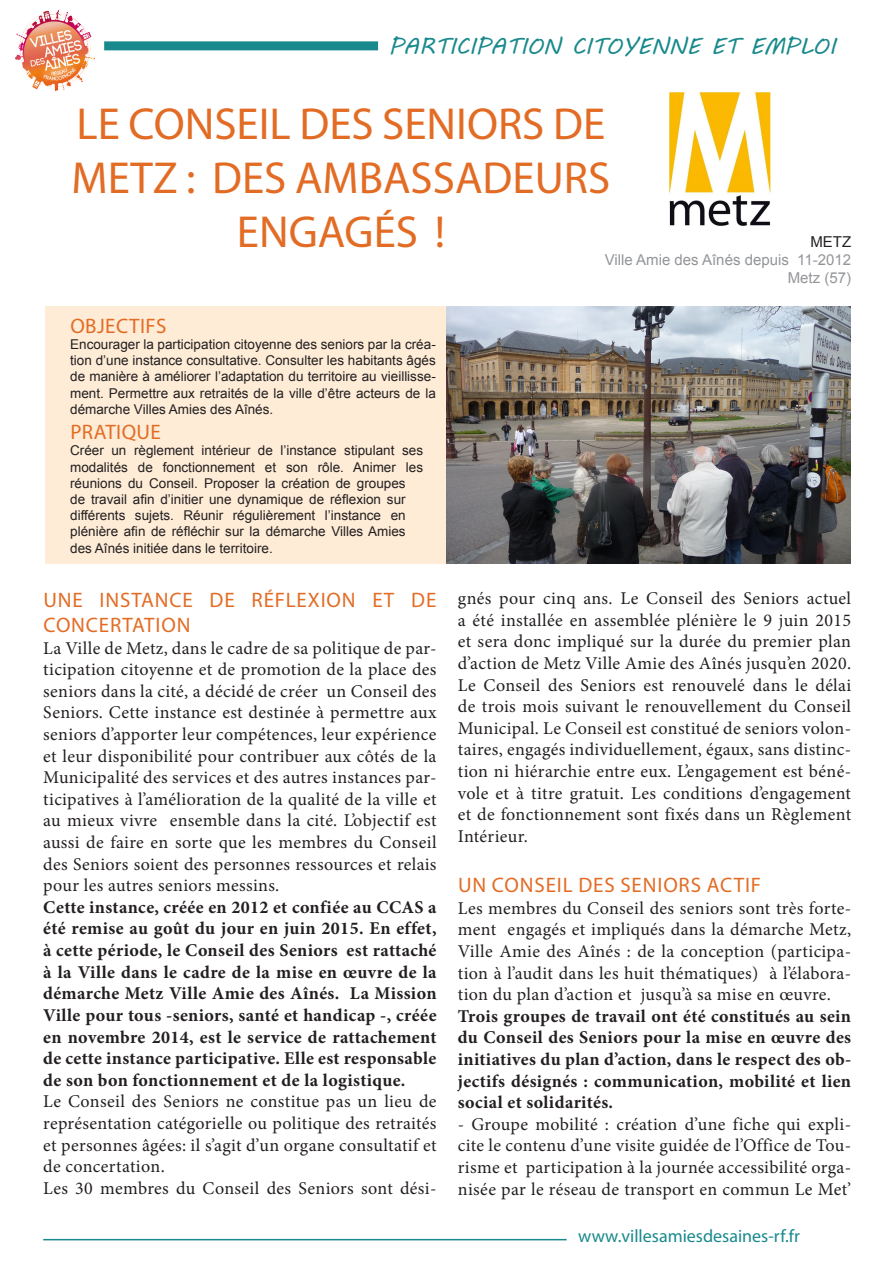
<style>
.page{position:relative;width:893px;height:1263px;background:#fff}
.page>*{position:absolute;margin:0;border:0;box-sizing:border-box;transform-origin:0 0}
.t1{font:45px/54px "Myriad Pro";color:#e36c25;text-align:center}
.t2{font:22.5px "MV Boli";color:#18898c}
.t3{font:21px/25.2px "Myriad Pro";letter-spacing:.04em;color:#e36c25}
.t4{font:21px "Myriad Pro";letter-spacing:.02em;color:#e36c25}
.t5{font:18px/21.6px "Minion Pro";letter-spacing:.02em;color:#231f20;text-align:justify}
.t6{font:700 18px/21.6px "Minion Pro";letter-spacing:.02em;color:#231f20;text-align:justify}
.t7{font:18px "Myriad Pro";color:#18898c}
.t8{font:15px "Arial";color:#939598}
.t9{font:15px "Arial";color:#231f20}
.t10{font:13.5px/16.2px "Arial";color:#231f20;text-align:justify}
</style>
<div class="page">
<div style="left:45px;top:306px;width:404px;height:257px;background:#feecd7"></div>
<img style="left:446px;top:306px;width:404px;height:257px">
<img style="left:669px;top:92px;width:102px;height:134px">
<div style="left:104px;top:41px;width:274px;height:9px;background:#18898c"></div>
<img style="left:15px;top:11px;width:80px;height:80px">
<hr style="left:43px;top:1239px;width:524px;height:1px;background:#18898c">
<p class="t2" style="left:389px;top:30px;width:448px">PARTICIPATION CITOYENNE ET EMPLOI</p>
<p class="t1" style="left:72px;top:96px;width:540px">LE CONSEIL DES SENIORS DE<br>METZ : DES AMBASSADEURS<br>ENGAGÉS !</p>
<p class="t9" style="left:810px;top:232px;width:42px">METZ</p>
<p class="t8" style="left:605px;top:250px;width:248px">Ville Amie des Aînés depuis 11-2012</p>
<p class="t8" style="left:788px;top:268px;width:65px">Metz (57)</p>
<p class="t4" style="left:70px;top:313px;width:98px">OBJECTIFS</p>
<p class="t10" style="left:70px;top:336px;width:367px">Encourager la participation citoyenne des seniors par la créa&shy;tion d’une instance consultative. Consulter les habitants âgés de manière à améliorer l’adaptation du territoire au vieillisse&shy;ment. Permettre aux retraités de la ville d’être acteurs de la démarche Villes Amies des Aînés.</p>
<p class="t4" style="left:70px;top:419px;width:92px">PRATIQUE</p>
<p class="t10" style="left:70px;top:443px;width:354px;text-align:left">Créer un règlement intérieur de l’instance stipulant ses modalités de fonctionnement et son rôle. Animer les réunions du Conseil. Proposer la création de groupes de travail afin d’initier une dynamique de réflexion sur différents sujets. Réunir régulièrement l’instance en plénière afin de réfléchir sur la démarche Villes Amies des Aînés initiée dans le territoire.</p>
<p class="t3" style="left:43px;top:587px;width:394px">UNE INSTANCE DE RÉFLEXION ET DE<br>CONCERTATION</p>
<p class="t5" style="left:43px;top:637px;width:395px">La Ville de Metz, dans le cadre de sa politique de par&shy;ticipation citoyenne et de promotion de la place des seniors dans la cité, a décidé de créer un Conseil des Seniors. Cette instance est destinée à permettre aux seniors d’apporter leur compétences, leur expérience et leur disponibilité pour contribuer aux côtés de la Municipalité des services et des autres instances par&shy;ticipatives à l’amélioration de la qualité de la ville et au mieux vivre ensemble dans la cité. L’objectif est aussi de faire en sorte que les membres du Conseil des Seniors soient des personnes ressources et relais pour les autres seniors messins.</p>
<p class="t6" style="left:43px;top:896px;width:395px">Cette instance, créée en 2012 et confiée au CCAS a été remise au goût du jour en juin 2015. En effet, à cette période, le Conseil des Seniors est rattaché à la Ville dans le cadre de la mise en œuvre de la démarche Metz Ville Amie des Aînés. La Mission Ville pour tous -seniors, santé et handicap -, créée en novembre 2014, est le service de rattachement de cette instance participative. Elle est responsable de son bon fonctionnement et de la logistique.</p>
<p class="t5" style="left:43px;top:1091px;width:395px">Le Conseil des Seniors ne constitue pas un lieu de représentation catégorielle ou politique des retraités et personnes âgées: il s’agit d’un organe consultatif et de concertation.</p>
<p class="t5" style="left:43px;top:1177px;width:395px">Les 30 membres du Conseil des Seniors sont dési-</p>
<p class="t5" style="left:458px;top:588px;width:395px">gnés pour cinq ans. Le Conseil des Seniors actuel a été installée en assemblée plénière le 9 juin 2015 et sera donc impliqué sur la durée du premier plan d’action de Metz Ville Amie des Aînés jusqu’en 2020.<br>Le Conseil des Seniors est renouvelé dans le délai de trois mois suivant le renouvellement du Conseil Municipal. Le Conseil est constitué de seniors volon&shy;taires, engagés individuellement, égaux, sans distinc&shy;tion ni hiérarchie entre eux. L’engagement est béné&shy;vole et à titre gratuit. Les conditions d’engagement et de fonctionnement sont fixés dans un Règlement Intérieur.</p>
<p class="t3" style="left:458px;top:872px;width:305px">UN CONSEIL DES SENIORS ACTIF</p>
<p class="t5" style="left:458px;top:897px;width:395px">Les membres du Conseil des seniors sont très forte&shy;ment engagés et impliqués dans la démarche Metz, Ville Amie des Aînés : de la conception (participa&shy;tion à l’audit dans les huit thématiques) à l’élabora&shy;tion du plan d’action et jusqu’à sa mise en œuvre.</p>
<p class="t6" style="left:458px;top:1005px;width:395px">Trois groupes de travail ont été constitués au sein du Conseil des Seniors pour la mise en œuvre des initiatives du plan d’action, dans le respect des ob&shy;jectifs désignés : communication, mobilité et lien social et solidarités.</p>
<p class="t5" style="left:458px;top:1113px;width:395px">- Groupe mobilité : création d’une fiche qui expli&shy;cite le contenu d’une visite guidée de l’Office de Tou&shy;risme et participation à la journée accessibilité orga&shy;nisée par le réseau de transport en commun Le Met’</p>
<p class="t7" style="left:578px;top:1225px;width:223px">www.villesamiesdesaines-rf.fr</p>
</div>
